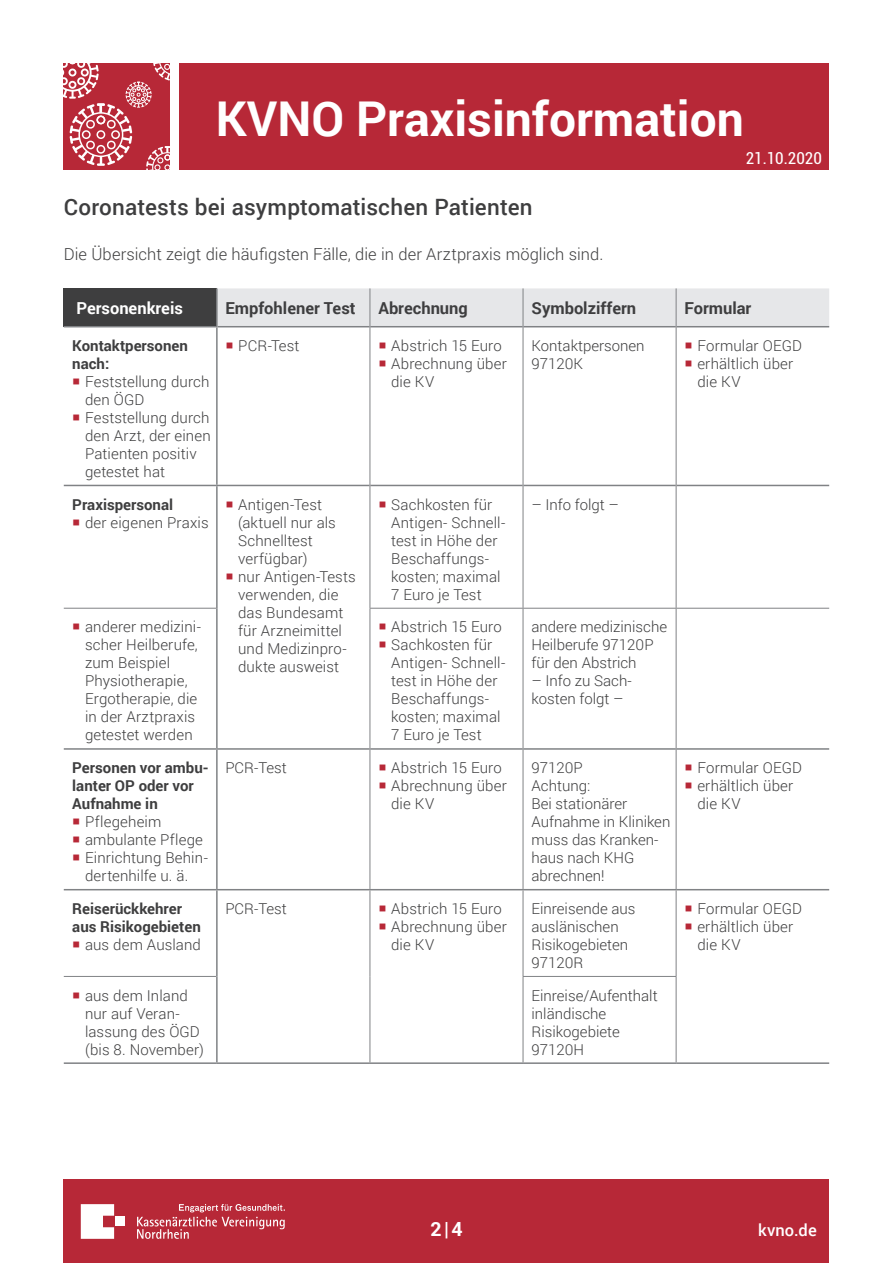
<style>
.page{position:relative;width:893px;height:1263px;background:#fff}
.page>*{position:absolute;margin:0;border:0;box-sizing:border-box;transform-origin:0 0}
.t1{font:700 48px "Roboto";color:#fff}
.FT-11{font:500 22.5px "Roboto";letter-spacing:.005em;color:#3e3e3f}
.t2{font:700 19.5px "Roboto";color:#fff}
.FT-11-2{font:300 16.5px "Roboto";letter-spacing:.005em;color:#3e3e3f}
.t3{font:700 16.5px "Roboto";color:#3e3e3f}
.t4{font:700 16.5px "Roboto";color:#fff}
.t5{font:condensed 16.5px "Roboto";color:#fff}
.t6{font:500 16.5px "Roboto";letter-spacing:.005em;color:#fff}
.t7{font:300 15px/18px "Roboto";letter-spacing:.005em;color:#3e3e3f}
.t8{font:700 15px/18px "Roboto";color:#3e3e3f}
.s1{color:#b72837}
</style>
<div class="page">
<div style="left:180px;top:64px;width:649px;height:106px;background:#b72837"></div>
<svg style="left:64px;top:64px;width:106px;height:106px;background:#c44f5b"></svg>
<div style="left:64px;top:1180px;width:765px;height:83px;background:#b72837"></div>
<svg style="left:81px;top:1204px;width:33px;height:35px"></svg>
<div style="left:116px;top:1216px;width:9px;height:10px;background:#fff"></div>
<svg style="left:137px;top:1204px;width:148px;height:35px"></svg>
<div style="left:64px;top:288px;width:153px;height:39px;background:#3e3e3f"></div>
<div style="left:218px;top:288px;width:611px;height:38px;background:#e6e7e9"></div>
<hr style="left:218px;top:326px;width:152px;height:1px;background:#808285">
<hr style="left:216px;top:327px;width:2px;height:158px;background:#808285">
<hr style="left:370px;top:326px;width:153px;height:1px;background:#808285">
<hr style="left:523px;top:326px;width:153px;height:1px;background:#808285">
<hr style="left:676px;top:326px;width:153px;height:1px;background:#808285">
<hr style="left:64px;top:485px;width:153px;height:1px;background:#808285">
<hr style="left:217px;top:485px;width:153px;height:1px;background:#808285">
<hr style="left:216px;top:486px;width:2px;height:122px;background:#808285">
<hr style="left:370px;top:485px;width:153px;height:1px;background:#808285">
<hr style="left:523px;top:485px;width:153px;height:1px;background:#808285">
<hr style="left:676px;top:485px;width:153px;height:1px;background:#808285">
<hr style="left:216px;top:608px;width:2px;height:140px;background:#808285">
<hr style="left:64px;top:748px;width:153px;height:2px;background:#808285">
<hr style="left:217px;top:748px;width:153px;height:2px;background:#808285">
<hr style="left:216px;top:750px;width:2px;height:139px;background:#808285">
<hr style="left:370px;top:748px;width:153px;height:2px;background:#808285">
<hr style="left:523px;top:748px;width:153px;height:2px;background:#808285">
<hr style="left:676px;top:748px;width:153px;height:2px;background:#808285">
<hr style="left:64px;top:889px;width:153px;height:1px;background:#808285">
<hr style="left:216px;top:890px;width:2px;height:86px;background:#808285">
<hr style="left:216px;top:976px;width:2px;height:86px;background:#808285">
<hr style="left:64px;top:1062px;width:153px;height:2px;background:#808285">
<hr style="left:217px;top:1062px;width:153px;height:2px;background:#808285">
<hr style="left:370px;top:1062px;width:153px;height:2px;background:#808285">
<hr style="left:523px;top:1062px;width:153px;height:2px;background:#808285">
<hr style="left:676px;top:1062px;width:153px;height:2px;background:#808285">
<hr style="left:370px;top:327px;width:1px;height:158px;background:#808285">
<hr style="left:523px;top:327px;width:1px;height:158px;background:#808285">
<hr style="left:676px;top:327px;width:1px;height:158px;background:#808285">
<hr style="left:370px;top:288px;width:1px;height:39px;background:#808285">
<hr style="left:523px;top:288px;width:1px;height:39px;background:#808285">
<hr style="left:676px;top:288px;width:1px;height:39px;background:#808285">
<hr style="left:370px;top:485px;width:1px;height:123px;background:#808285">
<hr style="left:523px;top:485px;width:1px;height:123px;background:#808285">
<hr style="left:676px;top:485px;width:1px;height:123px;background:#808285">
<hr style="left:370px;top:608px;width:153px;height:1px;background:#808285">
<hr style="left:370px;top:609px;width:1px;height:140px;background:#808285">
<hr style="left:523px;top:608px;width:153px;height:1px;background:#808285">
<hr style="left:523px;top:609px;width:1px;height:140px;background:#808285">
<hr style="left:676px;top:608px;width:153px;height:1px;background:#808285">
<hr style="left:676px;top:609px;width:1px;height:140px;background:#808285">
<hr style="left:370px;top:749px;width:1px;height:140px;background:#808285">
<hr style="left:523px;top:749px;width:1px;height:140px;background:#808285">
<hr style="left:676px;top:749px;width:1px;height:140px;background:#808285">
<hr style="left:370px;top:890px;width:1px;height:86px;background:#808285">
<hr style="left:523px;top:890px;width:1px;height:86px;background:#808285">
<hr style="left:676px;top:890px;width:1px;height:86px;background:#808285">
<hr style="left:370px;top:976px;width:1px;height:86px;background:#808285">
<hr style="left:523px;top:977px;width:1px;height:85px;background:#808285">
<hr style="left:676px;top:977px;width:1px;height:85px;background:#808285">
<hr style="left:216px;top:288px;width:2px;height:38px;background:#808285">
<hr style="left:64px;top:326px;width:154px;height:1px;background:#808285">
<hr style="left:64px;top:608px;width:152px;height:1px;background:#808285">
<hr style="left:217px;top:889px;width:153px;height:1px;background:#808285">
<hr style="left:370px;top:889px;width:153px;height:1px;background:#808285">
<hr style="left:523px;top:889px;width:153px;height:1px;background:#808285">
<hr style="left:676px;top:889px;width:153px;height:1px;background:#808285">
<hr style="left:64px;top:976px;width:152px;height:1px;background:#808285">
<hr style="left:523px;top:976px;width:153px;height:1px;background:#808285">
<h1 class="t1" style="left:216px;top:85px;width:530px">KVNO Praxisinformation</h1>
<p class="t5" style="left:746px;top:147px;width:78px">21.10.2020</p>
<p class="FT-11" style="left:64px;top:191px;width:470px">Coronatests bei asymptomatischen Patienten</p>
<p class="FT-11-2" style="left:64px;top:243px;width:541px">Die Übersicht zeigt die häufigsten Fälle, die in der Arztpraxis möglich sind.</p>
<p class="t4" style="left:76px;top:297px;width:108px">Personenkreis</p>
<p class="t3" style="left:225px;top:297px;width:132px">Empfohlener Test</p>
<p class="t3" style="left:378px;top:297px;width:91px">Abrechnung</p>
<p class="t3" style="left:531px;top:297px;width:106px">Symbolziffern</p>
<p class="t3" style="left:685px;top:297px;width:68px">Formular</p>
<p class="t8" style="left:72px;top:336px;width:117px">Kontaktpersonen nach:</p>
<p class="t7" style="left:85px;top:372px;width:126px;text-indent:-13px"><span class="s1">○</span> Feststellung durch den ÖGD</p>
<p class="t7" style="left:85px;top:408px;width:127px;text-indent:-13px"><span class="s1">○</span> Feststellung durch den Arzt, der einen<br>Patienten positiv getestet hat</p>
<p class="t7" style="left:225px;top:336px;width:76px"><span class="s1">○</span> PCR-Test</p>
<p class="t7" style="left:378px;top:336px;width:125px"><span class="s1">○</span> Abstrich 15 Euro</p>
<p class="t7" style="left:391px;top:354px;width:117px;text-indent:-13px"><span class="s1">○</span> Abrechnung über die KV</p>
<p class="t7" style="left:531px;top:336px;width:115px">Kontaktpersonen<br>97120K</p>
<p class="t7" style="left:685px;top:336px;width:119px"><span class="s1">○</span> Formular OEGD</p>
<p class="t7" style="left:697px;top:354px;width:97px;text-indent:-13px"><span class="s1">○</span> erhältlich über die KV</p>
<p class="t8" style="left:72px;top:495px;width:102px">Praxispersonal</p>
<p class="t7" style="left:72px;top:513px;width:138px"><span class="s1">○</span> der eigenen Praxis</p>
<p class="t7" style="left:391px;top:495px;width:116px;text-indent:-13px"><span class="s1">○</span> Sachkosten für<br>Antigen- Schnell&shy;test in Höhe der<br>Beschaffungs&shy;kosten; maximal<br>7 Euro je Test</p>
<p class="t7" style="left:531px;top:495px;width:89px">– Info folgt –</p>
<p class="t7" style="left:238px;top:495px;width:99px;text-indent:-13px"><span class="s1">○</span> Antigen-Test (aktuell nur als<br>Schnelltest verfügbar)</p>
<p class="t7" style="left:225px;top:567px;width:132px;text-align:center"><span class="s1">○</span> nur Antigen-Tests verwenden, die<br>das Bundesamt<br>für Arzneimittel und Medizinpro&shy;dukte ausweist</p>
<p class="t7" style="left:85px;top:618px;width:118px;text-indent:-13px"><span class="s1">○</span> anderer medizini&shy;scher Heilberufe, zum Beispiel<br>Physiotherapie,<br>Ergotherapie, die in der Arztpraxis getestet werden</p>
<p class="t7" style="left:378px;top:618px;width:125px"><span class="s1">○</span> Abstrich 15 Euro</p>
<p class="t7" style="left:531px;top:618px;width:137px">andere medizinische<br>Heilberufe 97120P für den Abstrich</p>
<p class="t7" style="left:531px;top:672px;width:102px">– Info zu Sach&shy;kosten folgt –</p>
<p class="t7" style="left:391px;top:636px;width:116px;text-indent:-13px"><span class="s1">○</span> Sachkosten für<br>Antigen- Schnell&shy;test in Höhe der<br>Beschaffungs&shy;kosten; maximal<br>7 Euro je Test</p>
<p class="t8" style="left:72px;top:758px;width:138px">Personen vor ambu&shy;lanter OP oder vor<br>Aufnahme in</p>
<p class="t7" style="left:72px;top:812px;width:91px"><span class="s1">○</span> Pflegeheim</p>
<p class="t7" style="left:72px;top:830px;width:132px"><span class="s1">○</span> ambulante Pflege</p>
<p class="t7" style="left:72px;top:848px;width:137px;text-align:center"><span class="s1">○</span> Einrichtung Behin&shy;dertenhilfe u. ä.</p>
<p class="t8" style="left:72px;top:899px;width:130px">Reiserückkehrer aus Risikogebieten</p>
<p class="t7" style="left:72px;top:935px;width:130px"><span class="s1">○</span> aus dem Ausland</p>
<p class="t7" style="left:225px;top:758px;width:63px">PCR-Test</p>
<p class="t7" style="left:378px;top:758px;width:125px"><span class="s1">○</span> Abstrich 15 Euro</p>
<p class="t7" style="left:391px;top:776px;width:117px;text-indent:-13px"><span class="s1">○</span> Abrechnung über die KV</p>
<p class="t7" style="left:225px;top:899px;width:63px">PCR-Test</p>
<p class="t7" style="left:378px;top:899px;width:125px"><span class="s1">○</span> Abstrich 15 Euro</p>
<p class="t7" style="left:391px;top:917px;width:117px;text-indent:-13px"><span class="s1">○</span> Abrechnung über die KV</p>
<p class="t7" style="left:531px;top:758px;width:53px">97120P</p>
<p class="t7" style="left:531px;top:776px;width:140px">Achtung:<br>Bei stationärer<br>Aufnahme in Kliniken muss das Kranken&shy;haus nach KHG abrechnen!</p>
<p class="t7" style="left:531px;top:899px;width:105px">Einreisende aus auslänischen<br>Risikogebieten</p>
<p class="t7" style="left:531px;top:953px;width:53px">97120R</p>
<p class="t7" style="left:85px;top:986px;width:120px;text-indent:-13px"><span class="s1">○</span> aus dem Inland nur auf Veran&shy;lassung des ÖGD (bis 8. November)</p>
<p class="t7" style="left:531px;top:986px;width:128px">Einreise/Aufenthalt inländische<br>Risikogebiete</p>
<p class="t7" style="left:531px;top:1040px;width:54px">97120H</p>
<p class="t7" style="left:685px;top:758px;width:119px"><span class="s1">○</span> Formular OEGD</p>
<p class="t7" style="left:697px;top:776px;width:97px;text-indent:-13px"><span class="s1">○</span> erhältlich über die KV</p>
<p class="t7" style="left:685px;top:899px;width:119px"><span class="s1">○</span> Formular OEGD</p>
<p class="t7" style="left:697px;top:917px;width:97px;text-indent:-13px"><span class="s1">○</span> erhältlich über die KV</p>
<h3 class="t2" style="left:430px;top:1215px;width:34px">2|4</h3>
<p class="t6" style="left:758px;top:1218px;width:60px">kvno.de</p>
</div>
